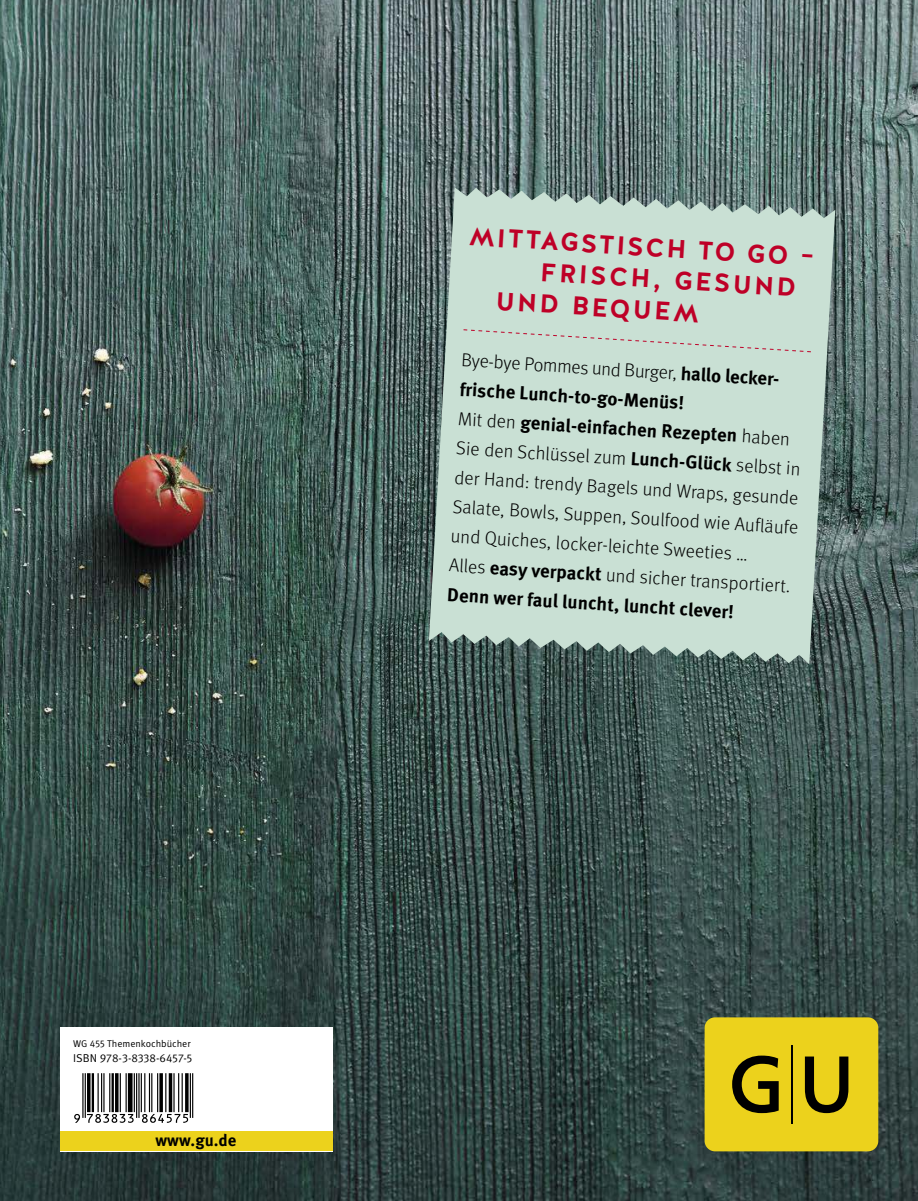
<style>
.page{position:relative;width:918px;height:1201px;background:#fff}
.page>*{position:absolute;margin:0;border:0;box-sizing:border-box;transform-origin:0 0}
.t1{font:700 25.55px "Halis GR";color:#be0027}
.t2{font:300 18.72px/29.4px "Meta OT";color:#000}
.t3{font:700 16.62px "Meta OT";color:#000}
.t4{font:11.38px "Meta OT Norm";color:#000}
.t5{font:9.8px "Meta OT Norm";color:#000}
.s1{font-weight:700}
</style>
<div class="page">
<img style="left:0;top:0;width:918px;height:1200px">
<div style="left:60px;top:1027px;width:272px;height:124px;background:#fff"></div>
<div style="left:60px;top:1131px;width:272px;height:20px;background:#ecd21c"></div>
<div style="left:704px;top:1017px;width:174px;height:134px;background:#ecd21c;border-radius:10px"></div>
<svg style="left:732px;top:1055px;width:46px;height:58px"></svg>
<svg style="left:805px;top:1056px;width:43px;height:57px"></svg>
<hr style="left:791px;top:1045px;width:1px;height:78px;background:#000">
<svg style="left:429px;top:187px;width:406px;height:477px;background:#b9d0c5"></svg>
<div style="left:462px;top:329px;width:350px;height:24px;background:#c9e0d4"></div>
<hr style="left:192px;top:1073px;width:1px;height:44px;background:#000">
<hr style="left:190px;top:1073px;width:1px;height:44px;background:#000">
<svg style="left:185px;top:1073px;width:4px;height:39px"></svg>
<hr style="left:182px;top:1073px;width:1px;height:39px;background:#000">
<hr style="left:178px;top:1073px;width:1px;height:39px;background:#000">
<hr style="left:173px;top:1073px;width:2px;height:39px;background:#000">
<hr style="left:169px;top:1073px;width:3px;height:39px;background:#000">
<hr style="left:165px;top:1073px;width:1px;height:39px;background:#000">
<svg style="left:159px;top:1073px;width:4px;height:39px"></svg>
<hr style="left:157px;top:1073px;width:1px;height:39px;background:#000">
<hr style="left:151px;top:1073px;width:1px;height:39px;background:#000">
<hr style="left:149px;top:1073px;width:1px;height:39px;background:#000">
<hr style="left:144px;top:1073px;width:1px;height:39px;background:#000">
<hr style="left:141px;top:1073px;width:1px;height:39px;background:#000">
<hr style="left:138px;top:1073px;width:2px;height:44px;background:#000">
<hr style="left:136px;top:1073px;width:1px;height:44px;background:#000">
<hr style="left:134px;top:1073px;width:1px;height:39px;background:#000">
<div style="left:128px;top:1073px;width:5px;height:39px;background:#000"></div>
<hr style="left:126px;top:1073px;width:1px;height:39px;background:#000">
<hr style="left:120px;top:1073px;width:1px;height:39px;background:#000">
<svg style="left:115px;top:1073px;width:4px;height:39px"></svg>
<hr style="left:112px;top:1073px;width:2px;height:39px;background:#000">
<hr style="left:109px;top:1073px;width:1px;height:39px;background:#000">
<hr style="left:103px;top:1073px;width:2px;height:39px;background:#000">
<hr style="left:101px;top:1073px;width:1px;height:39px;background:#000">
<hr style="left:98px;top:1073px;width:1px;height:39px;background:#000">
<hr style="left:92px;top:1073px;width:2px;height:39px;background:#000">
<svg style="left:87px;top:1073px;width:4px;height:39px"></svg>
<hr style="left:85px;top:1073px;width:1px;height:44px;background:#000">
<hr style="left:82px;top:1073px;width:1px;height:44px;background:#000">
<svg style="left:74px;top:1113px;width:114px;height:9px"></svg>
<p class="t5" style="left:73px;top:1037px;width:119px">WG 455 Themenkochbücher</p>
<p class="t4" style="left:73px;top:1051px;width:121px">ISBN 978-3-8338-6457-5</p>
<p class="t3" style="left:155px;top:1133px;width:82px">www.gu.de</p>
<h1 class="t1" style="left:469px;top:228px;width:347px;rotate:3deg">MITTAGSTISCH TO GO –</h1>
<h1 class="t1" style="left:541px;top:264px;width:258px;rotate:3deg">FRISCH, GESUND</h1>
<h1 class="t1" style="left:496px;top:292px;width:205px;rotate:3deg">UND BEQUEM</h1>
<p class="t2" style="left:460px;top:347px;width:349px;rotate:3deg">Bye-bye Pommes und Burger, <span class="s1">hallo lecker&shy;frische Lunch-to-go-Menüs!<br></span>Mit den <span class="s1">genial-einfachen Rezepten</span> haben Sie den Schlüssel zum <span class="s1">Lunch-Glück</span> selbst in der Hand: trendy Bagels und Wraps, gesunde Salate, Bowls, Suppen, Soulfood wie Aufläufe und Quiches, locker-leichte Sweeties …<br>Alles <span class="s1">easy verpackt</span> und sicher transportiert.<br><span class="s1">Denn wer faul luncht,luncht clever!</span></p>
</div>
